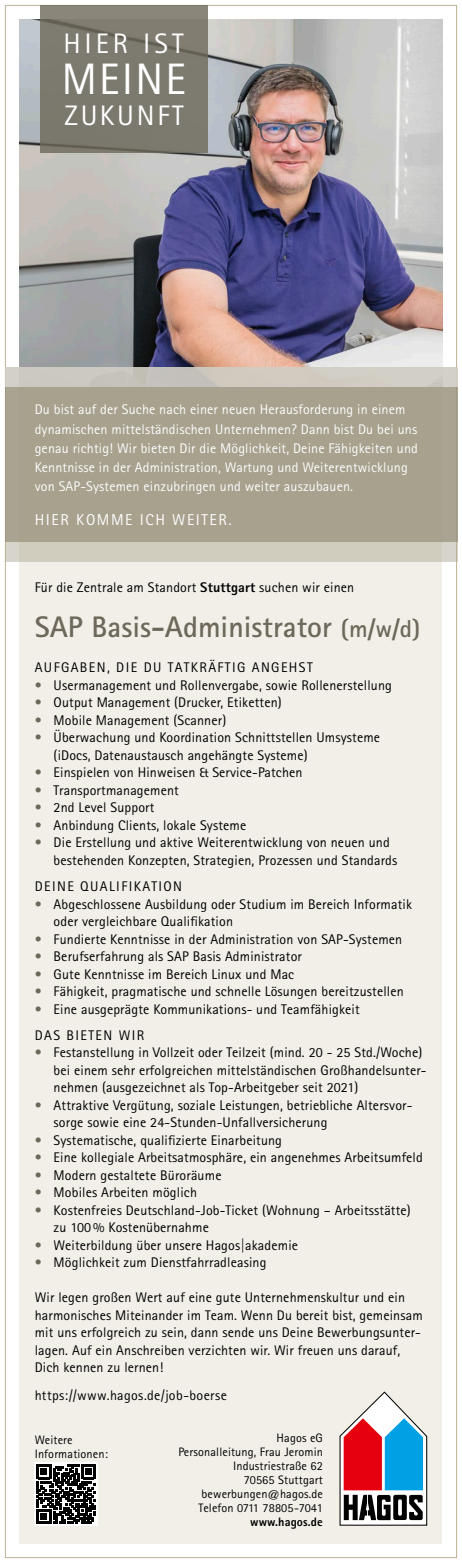
<style>
.page{position:relative;width:462px;height:1563px;background:#fff}
.page>*{position:absolute;margin:0;border:0;box-sizing:border-box;transform-origin:0 0}
.t1{font:44.1px "Rotis Sans Serif Std";letter-spacing:.05em;color:#fff}
.t2{font:700 29.75px "Rotis Sans Serif Std";color:#6d6859}
.t3{font:28.18px "Rotis Sans Serif Std";letter-spacing:.1em;color:#fff}
.t4{font:15.75px "Rotis Sans Serif Std";letter-spacing:.1em;color:#fff}
.t5{font:14px/17.5px "Rotis Sans Serif Std";letter-spacing:.01em;color:#000}
.t6{font:14px/19.2px "Rotis Sans Serif Std";letter-spacing:.01em;color:#fff}
.t7{font:14px "Rotis Sans Serif Std";letter-spacing:.1em;color:#000}
.t8{font:12.25px/14px "Rotis Sans Serif Std";letter-spacing:.01em;color:#000;text-align:right}
.t9{font:800 12.25px "Rotis Sans Serif Std";letter-spacing:.01em;color:#000}
.s1{font-weight:800}
.s2{font-size:24.5px}
.s3{color:#6d6859}
</style>
<div class="page">
<img style="left:20px;top:20px;width:421px;height:347px">
<svg style="left:40px;top:5px;width:167px;height:148px;background:#7c796e"></svg>
<div style="left:20px;top:387px;width:421px;height:1156px;background:#f1efe8"></div>
<div style="left:5px;top:542px;width:451px;height:20px;background:#d0cdbf"></div>
<div style="left:5px;top:367px;width:451px;height:175px;background:#a7a18e"></div>
<div style="left:5px;top:367px;width:451px;height:20px;background:linear-gradient(to right,#c7c4bc,#d3cec4)"></div>
<svg style="left:339px;top:1391px;width:88px;height:134px"></svg>
<svg style="left:35px;top:1462px;width:63px;height:63px"></svg>
<svg style="left:37px;top:1464px;width:59px;height:59px;background:#474747"></svg>
<h3 class="t3" style="left:63px;top:27px;width:122px">HIER IST</h3>
<h1 class="t1" style="left:62px;top:53px;width:125px">MEINE</h1>
<h3 class="t3" style="left:64px;top:98px;width:121px">ZUKUNFT</h3>
<p class="t6" style="left:35px;top:400px;width:384px">Du bist auf der Suche nach einer neuen Herausforderung in einem dynamischen mittelständischen Unternehmen? Dann bist Du bei uns genau richtig! Wir bieten Dir die Möglichkeit, Deine Fähigkeiten und Kenntnisse in der Administration, Wartung und Weiterentwicklung von SAP-Systemen einzubringen und weiter auszubauen.</p>
<p class="t4" style="left:35px;top:510px;width:198px">HIER KOMME ICH WEITER.</p>
<p class="t5" style="left:35px;top:578px;width:321px">Für die Zentrale am Standort <span class="s1">Stuttgart</span> suchen wir einen</p>
<h2 class="t2" style="left:35px;top:608px;width:387px">SAP Basis-Administrator <span class="s2">(m/w/d)</span></h2>
<p class="t7" style="left:35px;top:659px;width:279px">AUFGABEN, DIE DU TATKRÄFTIG ANGEHST</p>
<p class="t5" style="left:35px;top:676px;width:358px"><span class="s3">•</span> Usermanagement und Rollenvergabe, sowie Rollenerstellung</p>
<p class="t5" style="left:35px;top:693px;width:248px"><span class="s3">•</span> Output Management (Drucker, Etiketten)</p>
<p class="t5" style="left:35px;top:711px;width:193px"><span class="s3">•</span> Mobile Management (Scanner)</p>
<p class="t5" style="left:54px;top:728px;width:328px;text-indent:-19px"><span class="s3">•</span> Überwachung und Koordination Schnittstellen Umsysteme (iDocs, Datenaustausch angehängte Systeme)</p>
<p class="t5" style="left:35px;top:763px;width:269px"><span class="s3">•</span> Einspielen von Hinweisen &amp; Service-Patchen</p>
<p class="t5" style="left:35px;top:781px;width:145px"><span class="s3">•</span> Transportmanagement</p>
<p class="t5" style="left:35px;top:798px;width:121px"><span class="s3">•</span> 2nd Level Support</p>
<p class="t5" style="left:35px;top:816px;width:213px"><span class="s3">•</span> Anbindung Clients, lokale Systeme</p>
<p class="t5" style="left:54px;top:833px;width:345px;text-indent:-19px"><span class="s3">•</span> Die Erstellung und aktive Weiterentwicklung von neuen und bestehenden Konzepten, Strategien, Prozessen und Standards</p>
<p class="t7" style="left:35px;top:878px;width:149px">DEINE QUALIFIKATION</p>
<p class="t5" style="left:54px;top:895px;width:359px;text-indent:-19px"><span class="s3">•</span> Abgeschlossene Ausbildung oder Studium im Bereich Informatik oder vergleichbare Qualifikation</p>
<p class="t5" style="left:35px;top:930px;width:368px"><span class="s3">•</span> Fundierte Kenntnisse in der Administration von SAP-Systemen</p>
<p class="t5" style="left:35px;top:947px;width:268px"><span class="s3">•</span> Berufserfahrung als SAP Basis Administrator</p>
<p class="t5" style="left:35px;top:965px;width:261px"><span class="s3">•</span> Gute Kenntnisse im Bereich Linux und Mac</p>
<p class="t5" style="left:35px;top:982px;width:370px"><span class="s3">•</span> Fähigkeit, pragmatische und schnelle Lösungen bereitzustellen</p>
<p class="t5" style="left:35px;top:995px;width:326px;line-height:26.2px"><span class="s3">•</span> Eine ausgeprägte Kommunikations- und Teamfähigkeit<br>DAS BIETEN WIR</p>
<p class="t5" style="left:54px;top:1043px;width:374px;text-indent:-19px"><span class="s3">•</span> Festanstellung in Vollzeit oder Teilzeit (mind. 20 - 25 Std./Woche) bei einem sehr erfolgreichen mittelständischen Großhandelsunter&shy;nehmen (ausgezeichnet als Top-Arbeitgeber seit 2021)</p>
<p class="t5" style="left:54px;top:1096px;width:360px;text-indent:-19px"><span class="s3">•</span> Attraktive Vergütung, soziale Leistungen, betriebliche Altersvor&shy;sorge sowie eine 24-Stunden-Unfallversicherung</p>
<p class="t5" style="left:35px;top:1131px;width:248px"><span class="s3">•</span> Systematische, qualifizierte Einarbeitung</p>
<p class="t5" style="left:35px;top:1148px;width:389px"><span class="s3">•</span> Eine kollegiale Arbeitsatmosphäre, ein angenehmes Arbeitsumfeld</p>
<p class="t5" style="left:35px;top:1166px;width:188px"><span class="s3">•</span> Modern gestaltete Büroräume</p>
<p class="t5" style="left:35px;top:1183px;width:164px"><span class="s3">•</span> Mobiles Arbeiten möglich</p>
<p class="t5" style="left:54px;top:1201px;width:358px;text-indent:-19px"><span class="s3">•</span> Kostenfreies Deutschland-Job-Ticket (Wohnung – Arbeitsstätte) zu 100 % Kostenübernahme</p>
<p class="t5" style="left:35px;top:1236px;width:264px"><span class="s3">•</span> Weiterbildung über unsere Hagos|akademie</p>
<p class="t5" style="left:35px;top:1253px;width:233px"><span class="s3">•</span> Möglichkeit zum Dienstfahrradleasing</p>
<p class="t5" style="left:35px;top:1288px;width:389px">Wir legen großen Wert auf eine gute Unternehmenskultur und ein harmonisches Miteinander im Team. Wenn Du bereit bist, gemeinsam mit uns erfolgreich zu sein, dann sende uns Deine Bewerbungsunter&shy;lagen. Auf ein Anschreiben verzichten wir. Wir freuen uns darauf, Dich kennen zu lernen!</p>
<p class="t5" style="left:35px;top:1386px;width:194px">https://www.hagos.de/job-boerse</p>
<p class="t8" style="left:178px;top:1430px;width:146px">Hagos eG<br>Personalleitung, Frau Jeromin<br>Industriestraße 62<br>70565 Stuttgart bewerbungen@hagos.de<br>Telefon 0711 78805-7041</p>
<p class="t9" style="left:250px;top:1513px;width:74px">www.hagos.de</p>
<p class="t8" style="left:35px;top:1432px;width:75px;text-align:left">Weitere<br>Informationen:</p>
</div>
